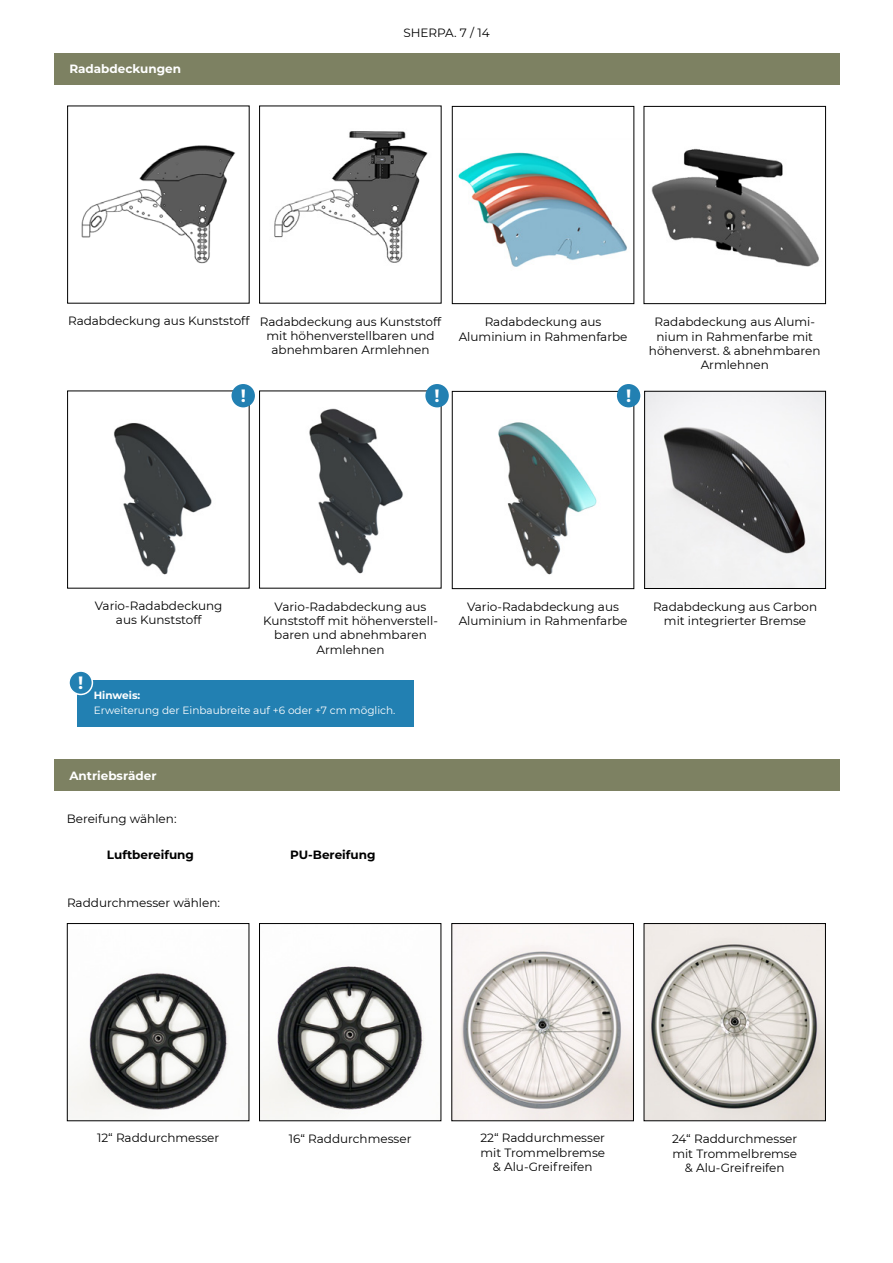
<style>
.page{position:relative;width:893px;height:1263px;background:#fff}
.page>*{position:absolute;margin:0;border:0;box-sizing:border-box;transform-origin:0 0}
.t1{font:700 17.85px "Montserrat";color:#fff}
.t2{font:12px/14.4px "Montserrat";color:#000;text-align:center}
.t3{font:700 12px "Montserrat";color:#fff}
.t4{font:700 12px "Montserrat";color:#000}
.t5{font:10.5px "Montserrat";color:#fff}
.t6{font:700 10.5px "Montserrat";color:#fff}
</style>
<div class="page">
<div style="left:54px;top:53px;width:785px;height:31px;background:#7d8162"></div>
<img style="left:458px;top:152px;width:169px;height:115px">
<div style="left:452px;top:106px;width:182px;height:198px;border:1px solid #000"></div>
<img style="left:498px;top:395px;width:133px;height:180px">
<div style="left:452px;top:391px;width:182px;height:198px;border:1px solid #000"></div>
<img style="left:274px;top:131px;width:154px;height:132px">
<img style="left:309px;top:401px;width:130px;height:173px">
<img style="left:651px;top:148px;width:168px;height:119px">
<div style="left:644px;top:106px;width:182px;height:198px;border:1px solid #000"></div>
<img style="left:81px;top:145px;width:154px;height:119px">
<img style="left:114px;top:393px;width:134px;height:182px">
<img style="left:646px;top:393px;width:178px;height:194px">
<div style="left:644px;top:391px;width:182px;height:198px;border:1px solid #000"></div>
<div style="left:232px;top:384px;width:23px;height:23px;background:#2280b2;border-radius:50%"></div>
<div style="left:425px;top:384px;width:24px;height:23px;background:#2280b2;border-radius:50%"></div>
<div style="left:617px;top:384px;width:23px;height:23px;background:#2280b2;border-radius:50%"></div>
<div style="left:77px;top:680px;width:336px;height:47px;background:#2280b2"></div>
<div style="left:69px;top:671px;width:23px;height:23px;background:#2280b2;border-radius:50%"></div>
<div style="left:68px;top:670px;width:25px;height:25px;border:2px solid #fff;border-radius:50%"></div>
<div style="left:54px;top:759px;width:785px;height:31px;background:#7d8162"></div>
<img style="left:646px;top:925px;width:178px;height:194px">
<div style="left:644px;top:923px;width:182px;height:198px;border:1px solid #000"></div>
<img style="left:261px;top:966px;width:163px;height:153px">
<div style="left:259px;top:923px;width:182px;height:198px;border:1px solid #000"></div>
<img style="left:453px;top:925px;width:179px;height:194px">
<div style="left:451px;top:923px;width:183px;height:198px;border:1px solid #000"></div>
<img style="left:69px;top:973px;width:159px;height:146px">
<div style="left:67px;top:923px;width:182px;height:198px;border:1px solid #000"></div>
<p class="t3" style="left:69px;top:61px;width:113px">Radabdeckungen</p>
<p class="t2" style="left:403px;top:25px;width:88px">SHERPA. 7 / 14</p>
<p class="t2" style="left:68px;top:313px;width:183px">Radabdeckung aus Kunststoff</p>
<p class="t2" style="left:260px;top:314px;width:183px">Radabdeckung aus Kunststoff mit höhenverstellbaren und abnehmbaren Armlehnen</p>
<p class="t2" style="left:459px;top:314px;width:170px">Radabdeckung aus<br>Aluminium in Rahmenfarbe</p>
<p class="t2" style="left:649px;top:314px;width:173px">Radabdeckung aus Alumi&shy;nium in Rahmenfarbe mit höhenverst. &amp; abnehmbaren<br>Armlehnen</p>
<h1 class="t1" style="left:241px;top:383px;width:7px">!</h1>
<h1 class="t1" style="left:435px;top:383px;width:7px">!</h1>
<h1 class="t1" style="left:626px;top:383px;width:7px">!</h1>
<h1 class="t1" style="left:78px;top:670px;width:7px">!</h1>
<p class="t2" style="left:95px;top:598px;width:129px">Vario-Radabdeckung aus Kunststoff</p>
<p class="t2" style="left:263px;top:599px;width:176px">Vario-Radabdeckung aus<br>Kunststoff mit höhenverstell&shy;baren und abnehmbaren<br>Armlehnen</p>
<p class="t6" style="left:94px;top:688px;width:48px">Hinweis:</p>
<p class="t5" style="left:94px;top:703px;width:303px">Erweiterung der Einbaubreite auf +6 oder +7 cm möglich.</p>
<p class="t3" style="left:69px;top:767px;width:89px">Antriebsräder</p>
<p class="t2" style="left:67px;top:811px;width:111px">Bereifung wählen:</p>
<p class="t4" style="left:107px;top:846px;width:89px">Luftbereifung</p>
<p class="t4" style="left:290px;top:846px;width:87px">PU-Bereifung</p>
<p class="t2" style="left:67px;top:895px;width:155px">Raddurchmesser wählen:</p>
<p class="t2" style="left:459px;top:599px;width:170px">Vario-Radabdeckung aus<br>Aluminium in Rahmenfarbe</p>
<p class="t2" style="left:653px;top:599px;width:166px">Radabdeckung aus Carbon mit integrierter Bremse</p>
<p class="t2" style="left:97px;top:1130px;width:124px">12“ Raddurchmesser</p>
<p class="t2" style="left:672px;top:1131px;width:127px">24“ Raddurchmesser mit Trommelbremse &amp; Alu-Greifreifen</p>
<p class="t2" style="left:480px;top:1130px;width:126px">22“ Raddurchmesser mit Trommelbremse &amp; Alu-Greifreifen</p>
<p class="t2" style="left:289px;top:1131px;width:124px">16“ Raddurchmesser</p>
</div>
